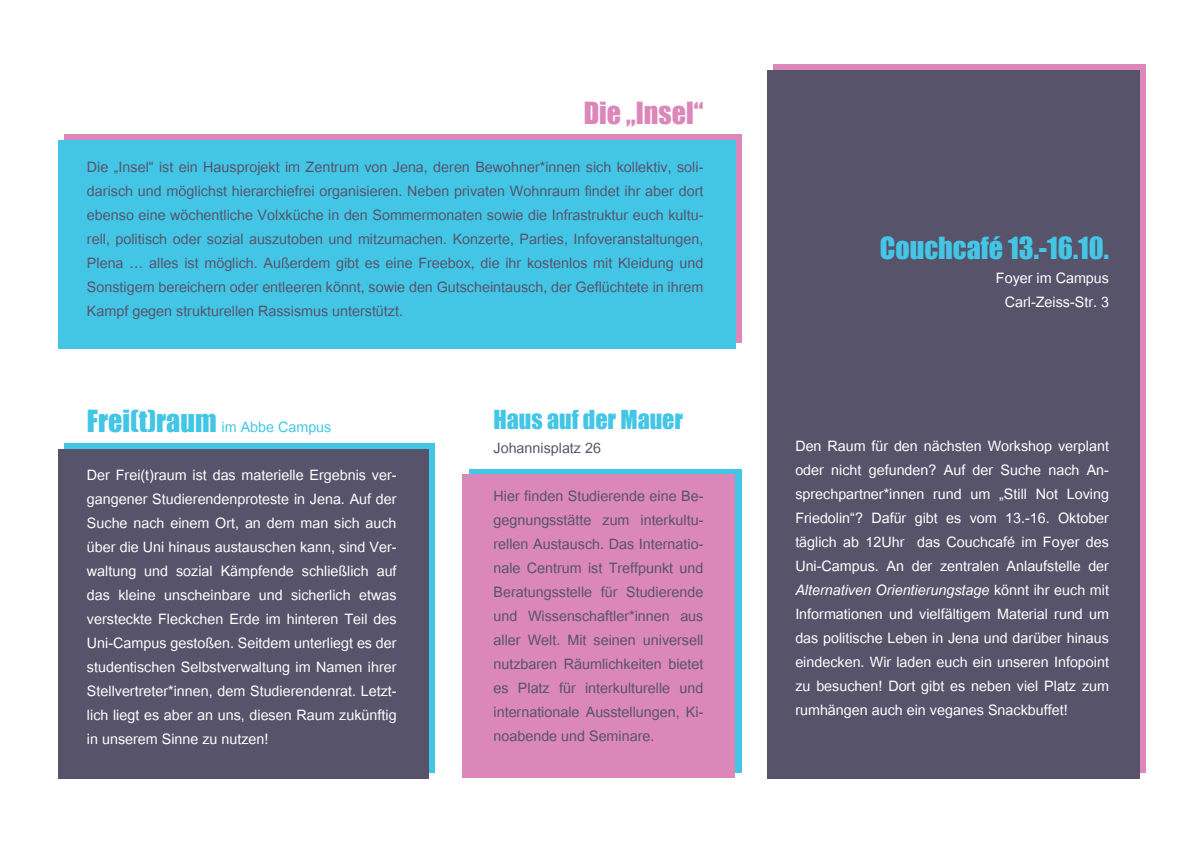
<style>
.page{position:relative;width:1197px;height:851px;background:#fff}
.page>*{position:absolute;margin:0;border:0;box-sizing:border-box;transform-origin:0 0}
.t1{font:28px "Impact";color:#43c6e6}
.t2{font:28px "Impact";color:#db87b9}
.t3{font:24px "Impact";color:#43c6e6}
.t4{font:20px/24px "Utsaah";color:#fff;text-align:justify}
.t5{font:20px/24px "Utsaah";color:#57536b;text-align:justify}
.t6{font:20px "Utsaah";color:#43c6e6}
.s1{font-family:"Impact";font-size:28px}
.s2{font-style:italic}
</style>
<div class="page">
<div style="left:773px;top:64px;width:372px;height:708px;background:#db87b9"></div>
<div style="left:469px;top:468px;width:272px;height:304px;background:#43c6e6"></div>
<div style="left:64px;top:443px;width:371px;height:330px;background:#43c6e6"></div>
<div style="left:64px;top:134px;width:678px;height:209px;background:#db87b9"></div>
<div style="left:58px;top:140px;width:677px;height:208px;background:#43c6e6"></div>
<div style="left:766px;top:70px;width:373px;height:709px;background:#57536b"></div>
<div style="left:462px;top:474px;width:272px;height:304px;background:#db87b9"></div>
<div style="left:59px;top:449px;width:370px;height:330px;background:#57536b"></div>
<h1 class="t2" style="left:583px;top:91px;width:121px">Die „Insel“</h1>
<p class="t5" style="left:87px;top:157px;width:618px">Die „Insel“ ist ein Hausprojekt im Zentrum von Jena, deren Bewohner*innen sich kollektiv, soli&shy;darisch und möglichst hierarchiefrei organisieren. Neben privaten Wohnraum findet ihr aber dort ebenso eine wöchentliche Volxküche in den Sommermonaten sowie die Infrastruktur euch kultu&shy;rell, politisch oder sozial auszutoben und mitzumachen. Konzerte, Parties, Infoveranstaltungen, Plena … alles ist möglich. Außerdem gibt es eine Freebox, die ihr kostenlos mit Kleidung und Sonstigem bereichern oder entleeren könnt, sowie den Gutscheintausch, der Geflüchtete in ihrem Kampf gegen strukturellen Rassismus unterstützt.</p>
<p class="t6" style="left:87px;top:417px;width:246px"><span class="s1">Frei(t)raum</span> im Abbe Campus</p>
<p class="t4" style="left:87px;top:464px;width:311px">Der Frei(t)raum ist das materielle Ergebnis ver&shy;gangener Studierendenproteste in Jena. Auf der Suche nach einem Ort, an dem man sich auch über die Uni hinaus austauschen kann, sind Ver&shy;waltung und sozial Kämpfende schließlich auf das kleine unscheinbare und sicherlich etwas versteckte Fleckchen Erde im hinteren Teil des Uni-Campus gestoßen. Seitdem unterliegt es der studentischen Selbstverwaltung im Namen ihrer Stellvertreter*innen, dem Studierendenrat. Letzt&shy;lich liegt es aber an uns, diesen Raum zukünftig in unserem Sinne zu nutzen!</p>
<p class="t3" style="left:493px;top:401px;width:191px">Haus auf der Mauer</p>
<p class="t5" style="left:493px;top:437px;width:109px">Johannisplatz 26</p>
<p class="t5" style="left:493px;top:485px;width:211px">Hier finden Studierende eine Be&shy;gegnungsstätte zum interkultu&shy;rellen Austausch. Das Internatio&shy;nale Centrum ist Treffpunkt und Beratungsstelle für Studierende und Wissenschaftler*innen aus aller Welt. Mit seinen universell nutzbaren Räumlichkeiten bietet es Platz für interkulturelle und internationale Ausstellungen, Ki&shy;noabende und Seminare.</p>
<h1 class="t1" style="left:879px;top:226px;width:231px">Couchcafé 13.-16.10.</h1>
<p class="t4" style="left:995px;top:267px;width:114px;text-align:center">Foyer im Campus<br>Carl-Zeiss-Str. 3</p>
<p class="t4" style="left:795px;top:435px;width:315px">Den Raum für den nächsten Workshop verplant oder nicht gefunden? Auf der Suche nach An&shy;sprechpartner*innen rund um „Still Not Loving Friedolin“? Dafür gibt es vom 13.-16. Oktober täglich ab 12Uhr das Couchcafé im Foyer des Uni-Campus. An der zentralen Anlaufstelle der <span class="s2">Alternativen Orientierungstage</span> könnt ihr euch mit Informationen und vielfältigem Material rund um das politische Leben in Jena und darüber hinaus eindecken. Wir laden euch ein unseren Infopoint zu besuchen! Dort gibt es neben viel Platz zum rumhängen auch ein veganes Snackbuffet!</p>
</div>
